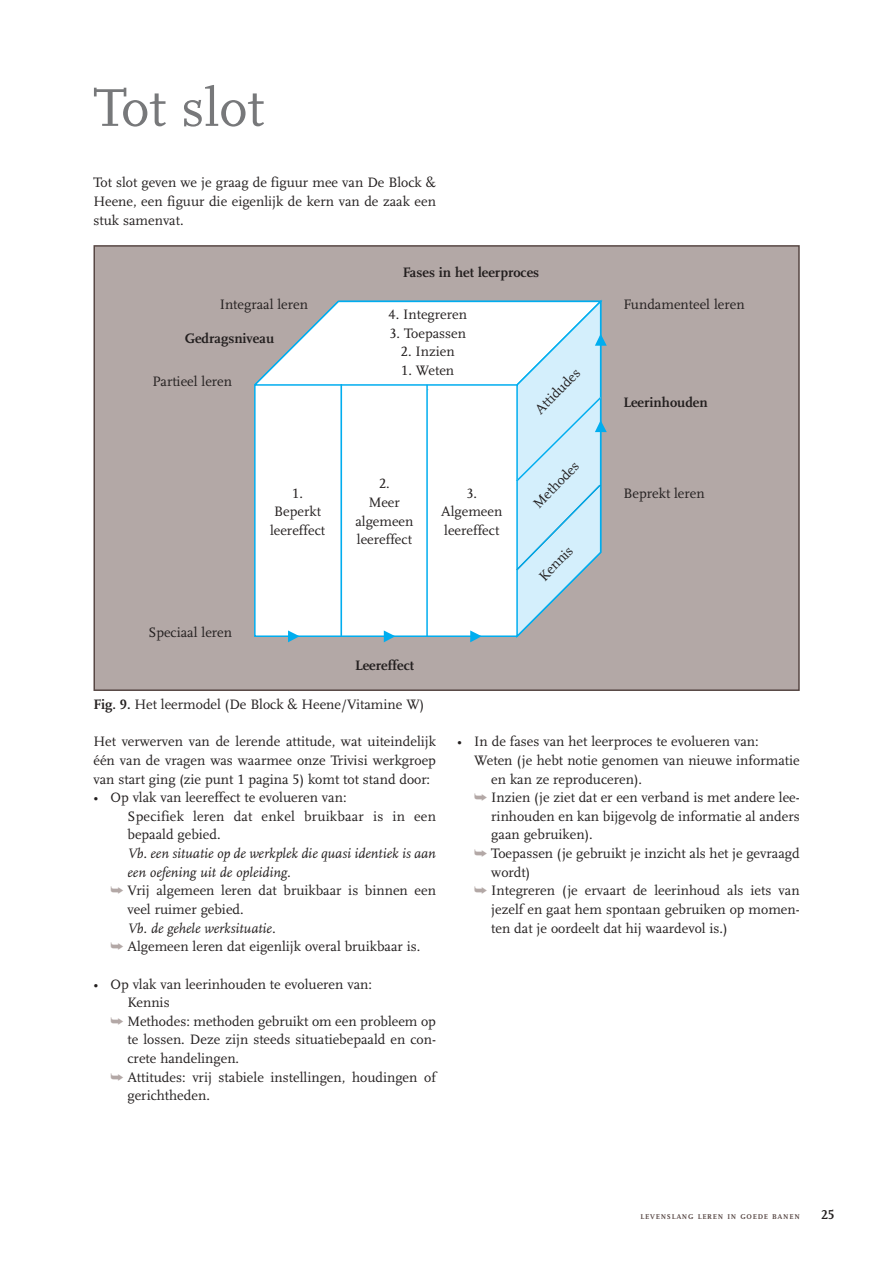
<style>
.page{position:relative;width:892px;height:1262px;background:#fff}
.page>*{position:absolute;margin:0;border:0;box-sizing:border-box;transform-origin:0 0}
.t1{font:55.5px "Scala LF";color:#77787a}
.t2{font:14.25px/18.6px "Scala LF";color:#231f1f;text-align:center}
.t3{font:italic 14.25px "Scala LF";color:#231f1f}
.t4{font:700 14.25px "Scala LF";color:#231f1f}
.t5{font:700 13.5px "Scala LF";color:#231f1f}
.t6{font:700 7.35px "Scala LF";letter-spacing:.1em;color:#574744}
.s1{font-weight:700}
.s2{color:#b3a8a6}
.s3{font-style:italic}
</style>
<div class="page">
<svg style="left:93px;top:245px;width:707px;height:446px"></svg>
<h1 class="t1" style="left:93px;top:86px;width:172px">Tot slot</h1>
<p class="t2" style="left:93px;top:175px;width:344px;text-align:justify">Tot slot geven we je graag de figuur mee van De Block &amp; Heene, een figuur die eigenlijk de kern van de zaak een stuk samenvat.</p>
<p class="t4" style="left:403px;top:267px;width:138px">Fases in het leerproces</p>
<p class="t2" style="left:388px;top:306px;width:80px">4. Integreren</p>
<p class="t2" style="left:389px;top:325px;width:78px">3. Toepassen</p>
<p class="t2" style="left:401px;top:343px;width:55px">2. Inzien</p>
<p class="t2" style="left:401px;top:362px;width:54px">1. Weten</p>
<p class="t2" style="left:220px;top:296px;width:90px">Integraal leren</p>
<p class="t2" style="left:623px;top:296px;width:123px">Fundamenteel leren</p>
<p class="t4" style="left:185px;top:333px;width:91px">Gedragsniveau</p>
<p class="t2" style="left:152px;top:373px;width:81px">Partieel leren</p>
<p class="t2" style="left:532px;top:406px;width:59px;rotate:-46deg">Attidudes</p>
<p class="t4" style="left:623px;top:397px;width:86px">Leerinhouden</p>
<p class="t2" style="left:270px;top:485px;width:56px">1.<br>Beperkt leereffect</p>
<p class="t2" style="left:355px;top:476px;width:60px">2.<br>Meer algemeen leereffect</p>
<p class="t2" style="left:441px;top:485px;width:63px">3.<br>Algemeen leereffect</p>
<p class="t2" style="left:148px;top:624px;width:85px">Speciaal leren</p>
<p class="t4" style="left:355px;top:660px;width:60px">Leereffect</p>
<p class="t2" style="left:93px;top:696px;width:332px"><span class="s1">Fig. 9.</span> Het leermodel (De Block &amp; Heene/Vitamine W)</p>
<p class="t2" style="left:530px;top:500px;width:60px;rotate:-46deg">Methodes</p>
<p class="t2" style="left:535px;top:573px;width:44px;rotate:-46deg">Kennis</p>
<p class="t2" style="left:623px;top:485px;width:83px">Beprekt leren</p>
<p class="t2" style="left:93px;top:734px;width:344px;text-align:justify">Het verwerven van de lerende attitude, wat uiteindelijk één van de vragen was waarmee onze Trivisi werkgroep van start ging (zie punt 1 pagina 5) komt tot stand door:</p>
<p class="t2" style="left:127px;top:789px;width:310px;text-align:left;text-indent:-34px">• Op vlak van leereffect te evolueren van:<br>Specifiek leren dat enkel bruikbaar is in een bepaald gebied.</p>
<p class="t3" style="left:127px;top:848px;width:310px">Vb. een situatie op de werkplek die quasi identiek is aan</p>
<p class="t3" style="left:127px;top:867px;width:165px">een oefening uit de opleiding.</p>
<p class="t2" style="left:110px;top:883px;width:327px"><span class="s2">➥</span> Vrij algemeen leren dat bruikbaar is binnen een</p>
<p class="t2" style="left:127px;top:901px;width:118px">veel ruimer gebied.</p>
<p class="t2" style="left:110px;top:920px;width:311px;text-align:left;text-indent:17px"><span class="s3">Vb. de gehele werksituatie.<br></span><span class="s2">➥</span> Algemeen leren dat eigenlijk overal bruikbaar is.</p>
<p class="t2" style="left:93px;top:976px;width:280px">• Op vlak van leerinhouden te evolueren van:</p>
<p class="t2" style="left:127px;top:994px;width:44px">Kennis</p>
<p class="t2" style="left:110px;top:1013px;width:327px"><span class="s2">➥</span> Methodes: methoden gebruikt om een probleem op</p>
<p class="t2" style="left:127px;top:1032px;width:310px">te lossen. Deze zijn steeds situatiebepaald en con-</p>
<p class="t2" style="left:127px;top:1050px;width:113px">crete handelingen.</p>
<p class="t2" style="left:110px;top:1069px;width:327px"><span class="s2">➥</span> Attitudes: vrij stabiele instellingen, houdingen of</p>
<p class="t2" style="left:127px;top:1088px;width:84px">gerichtheden.</p>
<p class="t2" style="left:457px;top:734px;width:303px">• In de fases van het leerproces te evolueren van:</p>
<p class="t2" style="left:474px;top:752px;width:327px">Weten (je hebt notie genomen van nieuwe informatie</p>
<p class="t2" style="left:491px;top:771px;width:152px">en kan ze reproduceren).</p>
<p class="t2" style="left:474px;top:789px;width:327px"><span class="s2">➥</span> Inzien (je ziet dat er een verband is met andere lee-</p>
<p class="t2" style="left:491px;top:808px;width:310px">rinhouden en kan bijgevolg de informatie al anders</p>
<p class="t2" style="left:491px;top:827px;width:103px">gaan gebruiken).</p>
<p class="t2" style="left:474px;top:845px;width:327px"><span class="s2">➥</span> Toepassen (je gebruikt je inzicht als het je gevraagd</p>
<p class="t2" style="left:491px;top:864px;width:40px">wordt)</p>
<p class="t2" style="left:474px;top:883px;width:327px"><span class="s2">➥</span> Integreren (je ervaart de leerinhoud als iets van</p>
<p class="t2" style="left:491px;top:901px;width:310px">jezelf en gaat hem spontaan gebruiken op momen-</p>
<p class="t2" style="left:491px;top:920px;width:238px">ten dat je oordeelt dat hij waardevol is.)</p>
<p class="t6" style="left:640px;top:1214px;width:161px">LEVENSLANG LEREN IN GOEDE BANEN</p>
<p class="t5" style="left:821px;top:1210px;width:15px">25</p>
</div>
